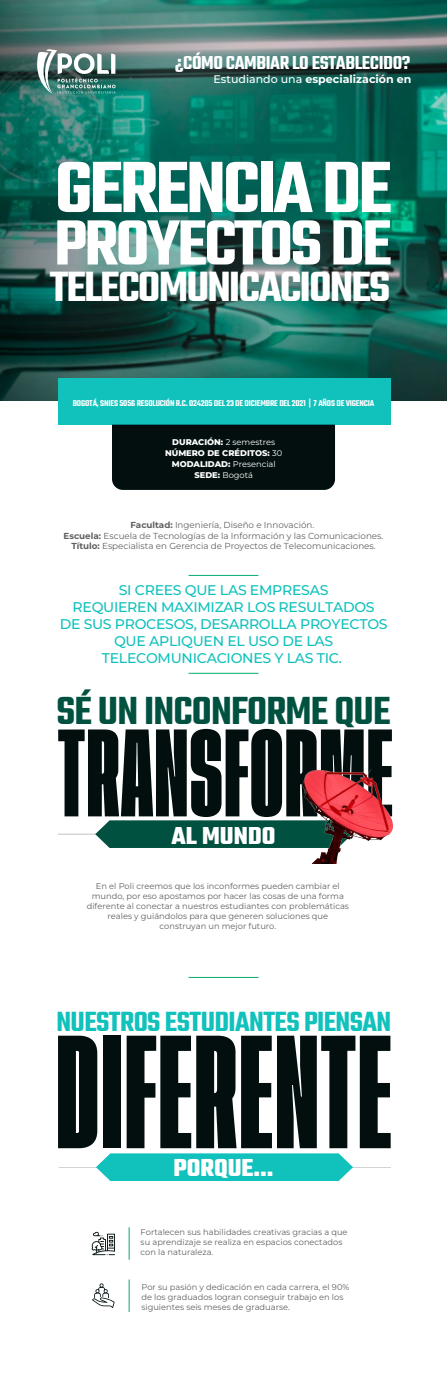
<style>
.page{position:relative;width:447px;height:1382px;background:#fff}
.page>*{position:absolute;margin:0;border:0;box-sizing:border-box;transform-origin:0 0}
.t1{font:119.1px "Tusker Grotesk 3800 Super";letter-spacing:.02em;color:#020f0e}
.t2{font:91.95px "Tusker Grotesk 3800 Super";letter-spacing:.02em;color:#020f0e}
.t3{font:600 78.97px "Teko";letter-spacing:-.04em;color:#fff;scale:1.05 1}
.t4{font:600 69.38px "Teko";letter-spacing:-.04em;color:#fff;scale:1.05 1}
.t5{font:600 46.12px "Teko";letter-spacing:-.04em;color:#fff;scale:1.05 1}
.t6{font:600 42.67px "Teko";letter-spacing:-.02em;color:#00513f}
.t7{font:600 30.22px "Teko";letter-spacing:-.02em;color:#10c1bc}
.t8{font:700 26.55px "Teko";color:#fff}
.t9{font:700 26.47px "Teko";color:#fff}
.t10{font:600 20.48px "Teko";letter-spacing:-.02em;color:#fff}
.t11{font:500 14.02px/16.9px "Montserrat";letter-spacing:-.02em;color:#10c1bc;text-align:center}
.t12{font:700 11.02px "Montserrat";color:#fff}
.t13{font:600 9.23px "Teko";letter-spacing:-.02em;color:#fff}
.t14{font:8.7px/10.5px "Montserrat";color:#606060;text-align:center}
.t15{font:800 8.32px/10.9px "Montserrat";color:#fff;text-align:center}
.t16{font:8.25px/9.9px "Montserrat";color:#606060}
.t17{font:8.25px "Montserrat";color:#fff}
.s1{font-weight:500}
.s2{font-weight:800;font-size:8.32px}
.s3{font-weight:400;font-size:8.25px}
.s4{font-weight:700}
</style>
<div class="page">
<hr style="left:58px;top:834px;width:39px;height:1px;background:#606160">
<svg style="left:95px;top:820px;width:207px;height:28px;background:#0c5948"></svg>
<hr style="left:59px;top:1167px;width:38px;height:1px;background:#606160">
<hr style="left:352px;top:1167px;width:38px;height:1px;background:#606160">
<svg style="left:96px;top:1153px;width:257px;height:28px;background:#20c5c0"></svg>
<img style="left:0;top:1px;width:446px;height:400px">
<svg style="left:32px;top:49px;width:83px;height:45px"></svg>
<div style="left:58px;top:378px;width:332px;height:47px;background:#10c1bc"></div>
<div style="left:112px;top:425px;width:223px;height:65px;background:#020f0e"></div>
<hr style="left:129px;top:1227px;width:1px;height:33px;background:#05ad6d">
<hr style="left:129px;top:1279px;width:1px;height:33px;background:#05ad6d">
<hr style="left:188px;top:575px;width:70px;height:1px;background:#05ad6d">
<hr style="left:188px;top:673px;width:70px;height:1px;background:#05ad6d">
<hr style="left:188px;top:977px;width:70px;height:1px;background:#05ad6d">
<svg style="left:92px;top:1283px;width:23px;height:25px"></svg>
<svg style="left:91px;top:1231px;width:24px;height:24px"></svg>
<img style="left:302px;top:770px;width:90px;height:94px">
<h3 class="t10" style="left:175px;top:50px;width:237px">¿CÓMO CAMBIAR LO ESTABLECIDO?</h3>
<h3 class="t12" style="left:213px;top:71px;width:199px"><span class="s1">Estudiando una</span> especialización en</h3>
<h3 class="t3" style="left:55px;top:139px;width:322px">GERENCIA DE</h3>
<h3 class="t4" style="left:54px;top:201px;width:323px">PROYECTOS DE</h3>
<h3 class="t5" style="left:50px;top:258px;width:326px">TELECOMUNICACIONES</h3>
<p class="t13" style="left:73px;top:397px;width:303px">BOGOTÁ, SNIES 5056 RESOLUCIÓN R.C. 024205 DEL 23 DE DICIEMBRE DEL 2021 | 7 AÑOS DE VIGENCIA</p>
<p class="t17" style="left:172px;top:437px;width:104px"><span class="s2">DURACIÓN:</span> 2 semestres</p>
<p class="t15" style="left:165px;top:448px;width:119px">NÚMERO DE CRÉDITOS: <span class="s3">30<br></span>MODALIDAD: <span class="s3">Presencial</span></p>
<p class="t17" style="left:194px;top:470px;width:60px"><span class="s2">SEDE:</span> Bogotá</p>
<p class="t14" style="left:64px;top:520px;width:321px"><span class="s4">Facultad:</span> Ingeniería, Diseño e Innovación.<br><span class="s4">Escuela:</span> Escuela de Tecnologías de la Información y las Comunicaciones.<br><span class="s4">Título:</span> Especialista en Gerencia de Proyectos de Telecomunicaciones.</p>
<h3 class="t11" style="left:60px;top:581px;width:329px">SI CREES QUE LAS EMPRESAS<br>REQUIEREN MAXIMIZAR LOS RESULTADOS<br>DE SUS PROCESOS, DESARROLLA PROYECTOS<br>QUE APLIQUEN EL USO DE LAS<br>TELECOMUNICACIONES Y LAS TIC.</h3>
<h3 class="t6" style="left:56px;top:685px;width:335px">SÉ UN INCONFORME QUE</h3>
<h2 class="t2" style="left:58px;top:719px;width:336px">TRANSFORME</h2>
<h3 class="t9" style="left:171px;top:818px;width:106px">AL MUNDO</h3>
<p class="t16" style="left:87px;top:881px;width:263px;text-align:center">En el Poli creemos que los inconformes pueden cambiar el mundo, por eso apostamos por hacer las cosas de una forma diferente al conectar a nuestros estudiantes con problemáticas reales y guiándolos para que generen soluciones que construyan un mejor futuro.</p>
<h3 class="t7" style="left:56px;top:1003px;width:336px">NUESTROS ESTUDIANTES PIENSAN</h3>
<h1 class="t1" style="left:56px;top:1023px;width:336px">DIFERENTE</h1>
<h3 class="t8" style="left:173px;top:1150px;width:102px">PORQUE...</h3>
<p class="t16" style="left:140px;top:1227px;width:208px">Fortalecen sus habilidades creativas gracias a que su aprendizaje se realiza en espacios conectados con la naturaleza.</p>
<p class="t16" style="left:141px;top:1282px;width:209px">Por su pasión y dedicación en cada carrera, el 90% de los graduados logran conseguir trabajo en los siguientes seis meses de graduarse.</p>
</div>
